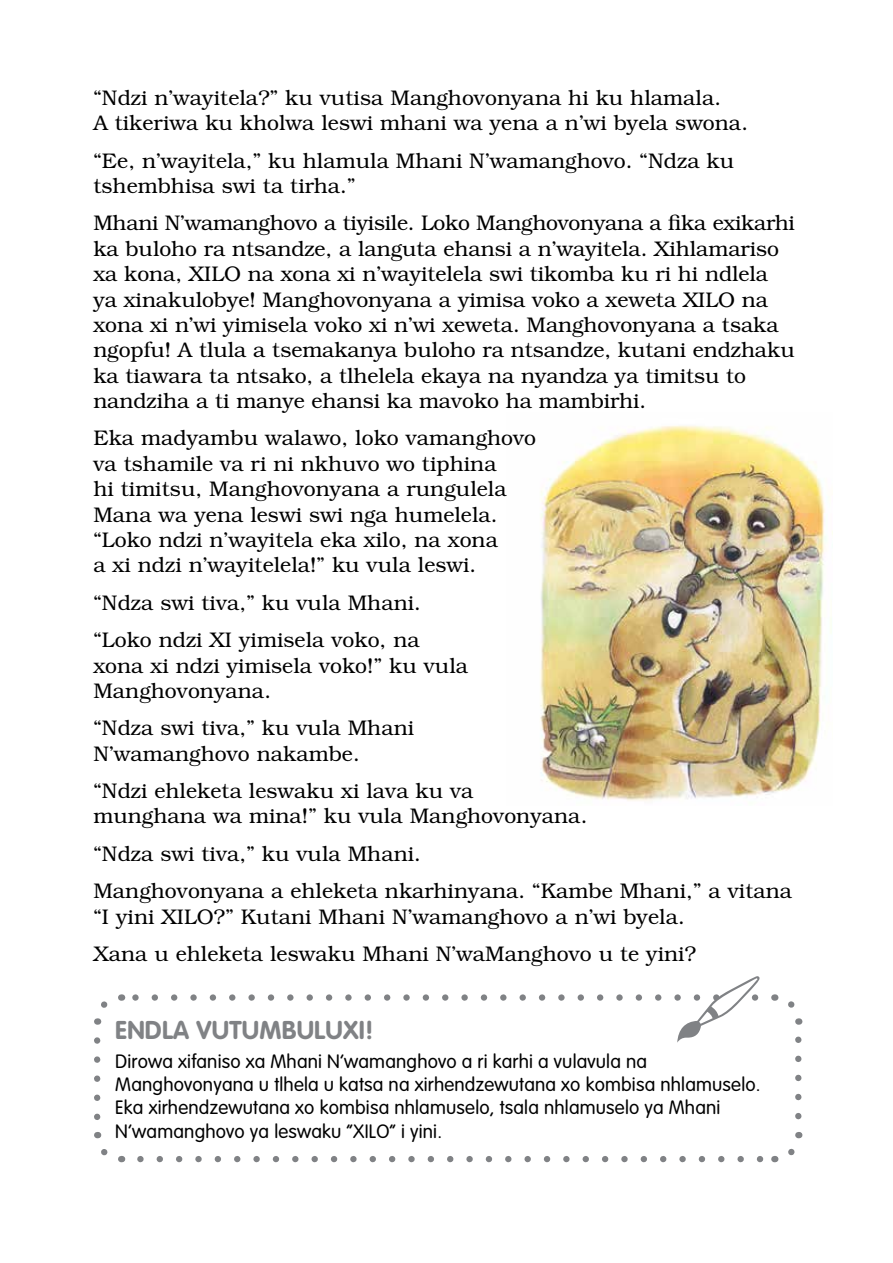
<style>
.page{position:relative;width:893px;height:1263px;background:#fff}
.page>*{position:absolute;margin:0;border:0;box-sizing:border-box;transform-origin:0 0}
.t1{font:700 25.35px "VAG Rounded Std";letter-spacing:.01em;color:#808285}
.t2{font:300 21.15px/25.3px "Bookman Std";letter-spacing:.005em;color:#000}
.t3{font:300 19.05px/23.2px "VAG Rounded Std";letter-spacing:.01em;color:#000}
</style>
<div class="page">
<img style="left:540px;top:425px;width:293px;height:376px">
<svg style="left:94px;top:1040px;width:6px;height:80px"></svg>
<svg style="left:140px;top:1156px;width:624px;height:6px"></svg>
<svg style="left:795px;top:1036px;width:6px;height:80px"></svg>
<svg style="left:94px;top:1001px;width:14px;height:24px"></svg>
<svg style="left:95px;top:1132px;width:27px;height:31px"></svg>
<svg style="left:788px;top:1132px;width:15px;height:24px"></svg>
<svg style="left:774px;top:994px;width:26px;height:31px"></svg>
<svg style="left:132px;top:976px;width:627px;height:67px"></svg>
<p class="t2" style="left:93px;top:85px;width:656px">“Ndzi n’wayitela?” ku vutisa Manghovonyana hi ku hlamala.<br>A tikeriwa ku kholwa leswi mhani wa yena a n’wi byela swona.</p>
<p class="t2" style="left:93px;top:148px;width:642px">“Ee, n’wayitela,” ku hlamula Mhani N’wamanghovo. “Ndza ku tshembhisa swi ta tirha.”</p>
<p class="t2" style="left:93px;top:211px;width:703px">Mhani N’wamanghovo a tiyisile. Loko Manghovonyana a fika exikarhi ka buloho ra ntsandze, a languta ehansi a n’wayitela. Xihlamariso xa kona, XILO na xona xi n’wayitelela swi tikomba ku ri hi ndlela ya xinakulobye! Manghovonyana a yimisa voko a xeweta XILO na xona xi n’wi yimisela voko xi n’wi xeweta. Manghovonyana a tsaka ngopfu! A tlula a tsemakanya buloho ra ntsandze, kutani endzhaku ka tiawara ta ntsako, a tlhelela ekaya na nyandza ya timitsu to nandziha a ti manye ehansi ka mavoko ha mambirhi.</p>
<p class="t2" style="left:93px;top:426px;width:444px">Eka madyambu walawo, loko vamanghovo va tshamile va ri ni nkhuvo wo tiphina<br>hi timitsu, Manghovonyana a rungulela Mana wa yena leswi swi nga humelela. “Loko ndzi n’wayitela eka xilo, na xona<br>a xi ndzi n’wayitelela!” ku vula leswi.</p>
<p class="t2" style="left:93px;top:584px;width:329px;line-height:37.3px">“Ndza swi tiva,” ku vula Mhani. “Loko ndzi XI yimisela voko, na</p>
<p class="t2" style="left:93px;top:653px;width:376px">xona xi ndzi yimisela voko!” ku vula<br>Manghovonyana.</p>
<p class="t2" style="left:93px;top:716px;width:322px">“Ndza swi tiva,” ku vula Mhani<br>N’wamanghovo nakambe.</p>
<p class="t2" style="left:93px;top:778px;width:496px">“Ndzi ehleketa leswaku xi lava ku va munghana wa mina!” ku vula Manghovonyana.</p>
<p class="t2" style="left:93px;top:835px;width:700px;line-height:37.3px">“Ndza swi tiva,” ku vula Mhani.<br>Manghovonyana a ehleketa nkarhinyana. “Kambe Mhani,” a vitana</p>
<p class="t2" style="left:93px;top:898px;width:604px;line-height:37.3px">“I yini XILO?” Kutani Mhani N’wamanghovo a n’wi byela.<br>Xana u ehleketa leswaku Mhani N’waManghovo u te yini?</p>
<p class="t1" style="left:115px;top:1015px;width:260px">ENDLA VUTUMBULUXI!</p>
<p class="t3" style="left:115px;top:1050px;width:647px">Dirowa xifaniso xa Mhani N’wamanghovo a ri karhi a vulavula na Manghovonyana u tlhela u katsa na xirhendzewutana xo kombisa nhlamuselo.<br>Eka xirhendzewutana xo kombisa nhlamuselo, tsala nhlamuselo ya Mhani N’wamanghovo ya leswaku “XILO” i yini.</p>
</div>
